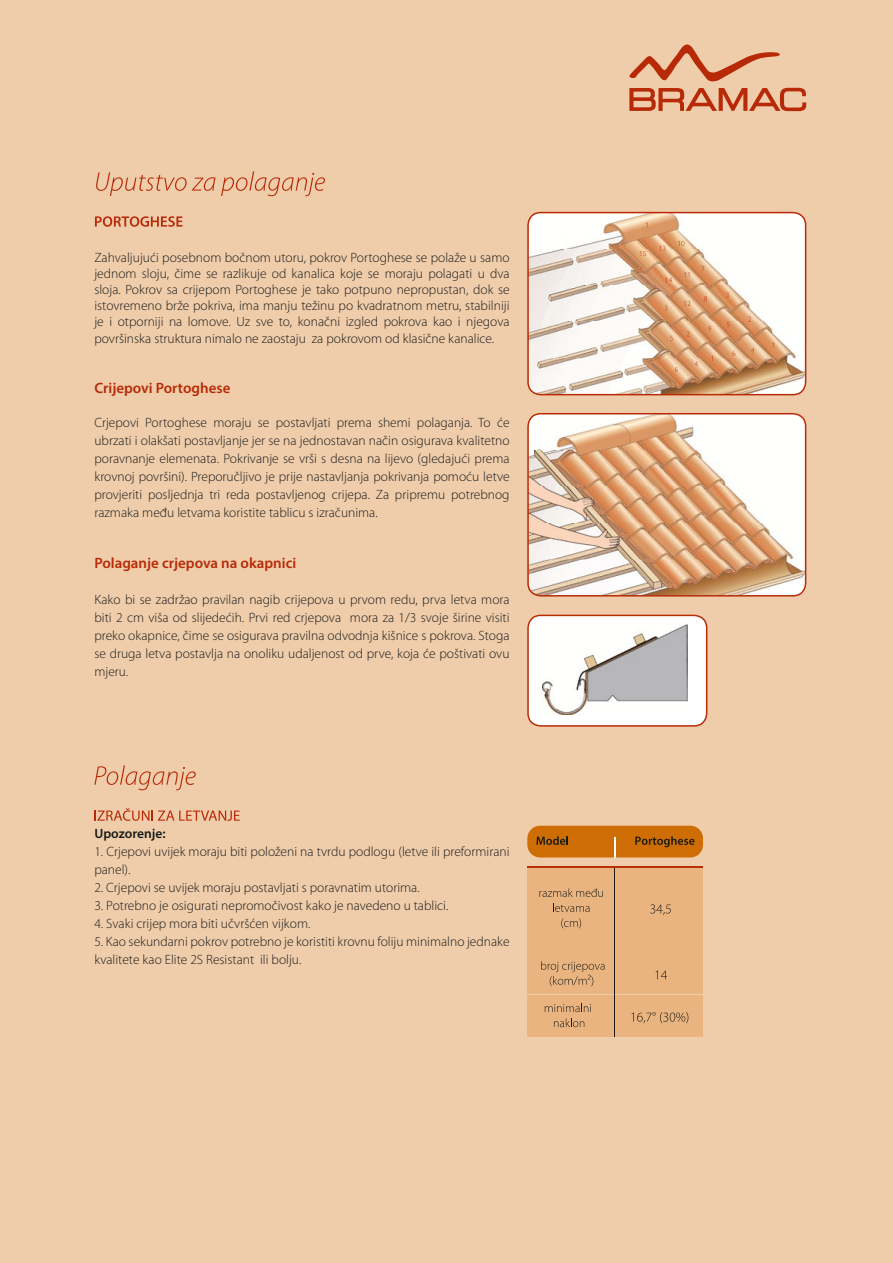
<style>
.page{position:relative;width:893px;height:1263px;background:#efcdab}
.page>*{position:absolute;margin:0;border:0;box-sizing:border-box;transform-origin:0 0}
.t1{font:600 15px "Myriad Pro";color:#b82a07}
.t2{font:300 13.5px/18px "Myriad Pro";color:#1a1a18;text-align:justify}
.t3{font:600 13.5px "Myriad Pro";color:#1a1a18}
</style>
<div class="page">
<svg style="left:629px;top:88px;width:177px;height:23px"></svg>
<svg style="left:629px;top:44px;width:151px;height:38px"></svg>
<svg style="left:96px;top:171px;width:229px;height:25px"></svg>
<svg style="left:95px;top:216px;width:88px;height:11px"></svg>
<svg style="left:94px;top:765px;width:102px;height:25px"></svg>
<svg style="left:94px;top:808px;width:146px;height:13px"></svg>
<svg style="left:527px;top:413px;width:279px;height:183px;background:#e4c3a9"></svg>
<svg style="left:527px;top:212px;width:279px;height:183px;background:#e8cfbb"></svg>
<svg style="left:527px;top:615px;width:180px;height:112px;background:#f6e6e1"></svg>
<img style="left:542px;top:625px;width:146px;height:90px">
<div style="left:527px;top:826px;width:176px;height:31px;background:#cd6d03;border-radius:13px"></div>
<div style="left:527px;top:868px;width:176px;height:83px;background:#e9b480"></div>
<div style="left:527px;top:953px;width:176px;height:41px;background:#e9b480"></div>
<svg style="left:615px;top:837px;width:1px;height:20px"></svg>
<div style="left:527px;top:995px;width:176px;height:42px;background:#e9b480"></div>
<hr style="left:527px;top:866px;width:176px;height:2px;background:#b92f09">
<hr style="left:615px;top:868px;width:1px;height:168px;background:#1b1b18">
<svg style="left:536px;top:836px;width:32px;height:9px"></svg>
<svg style="left:635px;top:836px;width:59px;height:11px"></svg>
<svg style="left:539px;top:888px;width:64px;height:9px"></svg>
<svg style="left:553px;top:903px;width:36px;height:9px"></svg>
<svg style="left:650px;top:904px;width:21px;height:11px"></svg>
<svg style="left:656px;top:971px;width:11px;height:8px"></svg>
<svg style="left:631px;top:1012px;width:57px;height:11px"></svg>
<svg style="left:561px;top:918px;width:20px;height:10px"></svg>
<svg style="left:541px;top:961px;width:64px;height:25px"></svg>
<svg style="left:545px;top:1003px;width:46px;height:9px"></svg>
<svg style="left:554px;top:1018px;width:30px;height:9px"></svg>
<p class="t2" style="left:94px;top:249px;width:417px;line-height:16.2px">Zahvaljujući posebnom bočnom utoru, pokrov Portoghese se polaže u samo jednom sloju, čime se razlikuje od kanalica koje se moraju polagati u dva sloja. Pokrov sa crijepom Portoghese je tako potpuno nepropustan, dok se istovremeno brže pokriva, ima manju težinu po kvadratnom metru, stabilniji je i otporniji na lomove. Uz sve to, konačni izgled pokrova kao i njegova površinska struktura nimalo ne zaostaju za pokrovom od klasične kanalice.</p>
<p class="t1" style="left:94px;top:378px;width:138px">Crijepovi Portoghese</p>
<p class="t2" style="left:94px;top:413px;width:417px">Crjepovi Portoghese moraju se postavljati prema shemi polaganja. To će ubrzati i olakšati postavljanje jer se na jednostavan način osigurava kvalitetno poravnanje elemenata. Pokrivanje se vrši s desna na lijevo (gledajući prema krovnoj površini). Preporučljivo je prije nastavljanja pokrivanja pomoću letve provjeriti posljednja tri reda postavljenog crijepa. Za pripremu potrebnog razmaka među letvama koristite tablicu s izračunima.</p>
<p class="t1" style="left:94px;top:553px;width:203px">Polaganje crjepova na okapnici</p>
<p class="t2" style="left:94px;top:590px;width:417px">Kako bi se zadržao pravilan nagib crijepova u prvom redu, prva letva mora biti 2 cm viša od slijedećih. Prvi red crjepova mora za 1/3 svoje širine visiti preko okapnice, čime se osigurava pravilna odvodnja kišnice s pokrova. Stoga se druga letva postavlja na onoliku udaljenost od prve, koja će poštivati ovu mjeru.</p>
<p class="t3" style="left:94px;top:824px;width:73px">Upozorenje:</p>
<p class="t2" style="left:94px;top:842px;width:417px">1. Crjepovi uvijek moraju biti položeni na tvrdu podlogu (letve ili preformirani panel).</p>
<p class="t2" style="left:94px;top:878px;width:327px">2. Crjepovi se uvijek moraju postavljati s poravnatim utorima.</p>
<p class="t2" style="left:94px;top:896px;width:356px">3. Potrebno je osigurati nepromočivost kako je navedeno u tablici.</p>
<p class="t2" style="left:94px;top:914px;width:218px">4. Svaki crijep mora biti učvršćen vijkom.</p>
<p class="t2" style="left:94px;top:932px;width:417px">5. Kao sekundarni pokrov potrebno je koristiti krovnu foliju minimalno jednake kvalitete kao Elite 2S Resistant ili bolju.</p>
</div>
